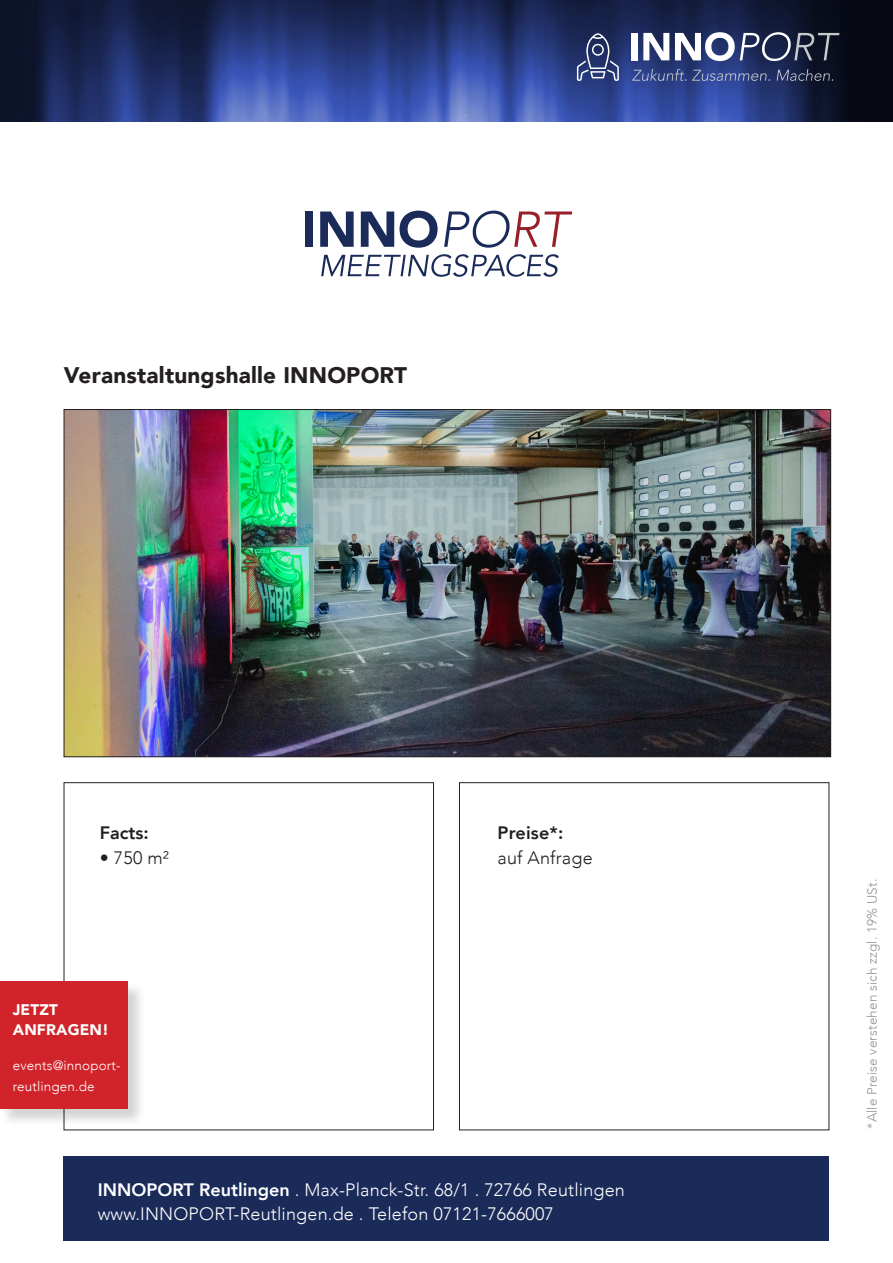
<style>
.page{position:relative;width:893px;height:1263px;background:#fff}
.page>*{position:absolute;margin:0;border:0;box-sizing:border-box;transform-origin:0 0}
._1_Headline__Hypatia_ExtraLight__28pt__0_{font:900 22.5px "Avenir";letter-spacing:.01em;color:#231f20}
._1_Headline__Hypatia_ExtraLight__28pt__0_-2{font:300 18px "Avenir";letter-spacing:.01em;color:#fff}
._3_Fließtext__Hypathia_Light__9_5pt__10__{font:300 18px "Avenir";letter-spacing:.01em;color:#231f20}
._3_Fließtext__Hypathia_Light__9_5pt__10__-2{font:800 18px "Avenir";letter-spacing:.01em;color:#231f20}
._1_Headline__Hypatia_ExtraLight__28pt__0_-3{font:800 18px "Avenir";color:#231f20}
._3_Fließtext__Hypathia_Light__9_5pt__10__-3{font:900 15.3px "Avenir";letter-spacing:.01em;color:#fff}
._3_Fließtext__Hypathia_Light__9_5pt__10__-4{font:300 13.5px "Avenir";letter-spacing:.01em;color:#939598}
._3_Fließtext__Hypathia_Light__9_5pt__10__-5{font:300 13.5px/21px "Avenir";letter-spacing:.01em;color:#fff}
.s1{font-weight:800}
</style>
<div class="page">
<img style="left:66px;top:411px;width:763px;height:344px">
<div style="left:459px;top:782px;width:370px;height:348px;border:1px solid #231f20"></div>
<div style="left:64px;top:1157px;width:765px;height:84px;background:#1b2b59"></div>
<img style="left:0;top:0;width:893px;height:121px">
<div style="left:632px;top:33px;width:6px;height:27px;background:#fff"></div>
<svg style="left:643px;top:33px;width:26px;height:27px"></svg>
<svg style="left:675px;top:32px;width:164px;height:29px"></svg>
<svg style="left:632px;top:69px;width:54px;height:12px"></svg>
<svg style="left:692px;top:70px;width:78px;height:11px"></svg>
<svg style="left:777px;top:69px;width:56px;height:12px"></svg>
<svg style="left:577px;top:33px;width:42px;height:48px;background:#485581"></svg>
<div style="left:305px;top:211px;width:8px;height:36px;background:#1b2b59"></div>
<svg style="left:320px;top:211px;width:34px;height:36px"></svg>
<svg style="left:361px;top:211px;width:33px;height:36px"></svg>
<svg style="left:400px;top:211px;width:38px;height:37px"></svg>
<svg style="left:444px;top:211px;width:128px;height:37px"></svg>
<svg style="left:321px;top:254px;width:238px;height:23px"></svg>
<div style="left:0;top:982px;width:146px;height:145px;background:#231f20;opacity:.2"></div>
<div style="left:0;top:982px;width:128px;height:127px;background:#d1232a"></div>
<p class="_1_Headline__Hypatia_ExtraLight__28pt__0_" style="left:64px;top:356px;width:345px">Veranstaltungshalle INNOPORT</p>
<p class="_1_Headline__Hypatia_ExtraLight__28pt__0_-3" style="left:100px;top:819px;width:50px">Facts:</p>
<p class="_3_Fließtext__Hypathia_Light__9_5pt__10__" style="left:100px;top:847px;width:71px">• 750 m²</p>
<p class="_3_Fließtext__Hypathia_Light__9_5pt__10__-3" style="left:13px;top:996px;width:47px">JETZT</p>
<p class="_3_Fließtext__Hypathia_Light__9_5pt__10__-3" style="left:13px;top:1017px;width:98px">ANFRAGEN!</p>
<p class="_3_Fließtext__Hypathia_Light__9_5pt__10__-5" style="left:13px;top:1055px;width:109px">events@innoport&shy;reutlingen.de</p>
<p class="_3_Fließtext__Hypathia_Light__9_5pt__10__-2" style="left:497px;top:819px;width:67px">Preise*:</p>
<p class="_3_Fließtext__Hypathia_Light__9_5pt__10__" style="left:497px;top:847px;width:97px">auf Anfrage</p>
<p class="_1_Headline__Hypatia_ExtraLight__28pt__0_-2" style="left:98px;top:1179px;width:529px"><span class="s1">INNOPORT Reutlingen</span> . Max-Planck-Str. 68/1 . 72766 Reutlingen</p>
<p class="_1_Headline__Hypatia_ExtraLight__28pt__0_-2" style="left:98px;top:1203px;width:458px">www.INNOPORT-Reutlingen.de . Telefon 07121-7666007</p>
<p class="_3_Fließtext__Hypathia_Light__9_5pt__10__-4" style="left:864px;top:1128px;width:251px;rotate:-90deg">*Alle Preise verstehen sich zzgl. 19% USt.</p>
</div>
